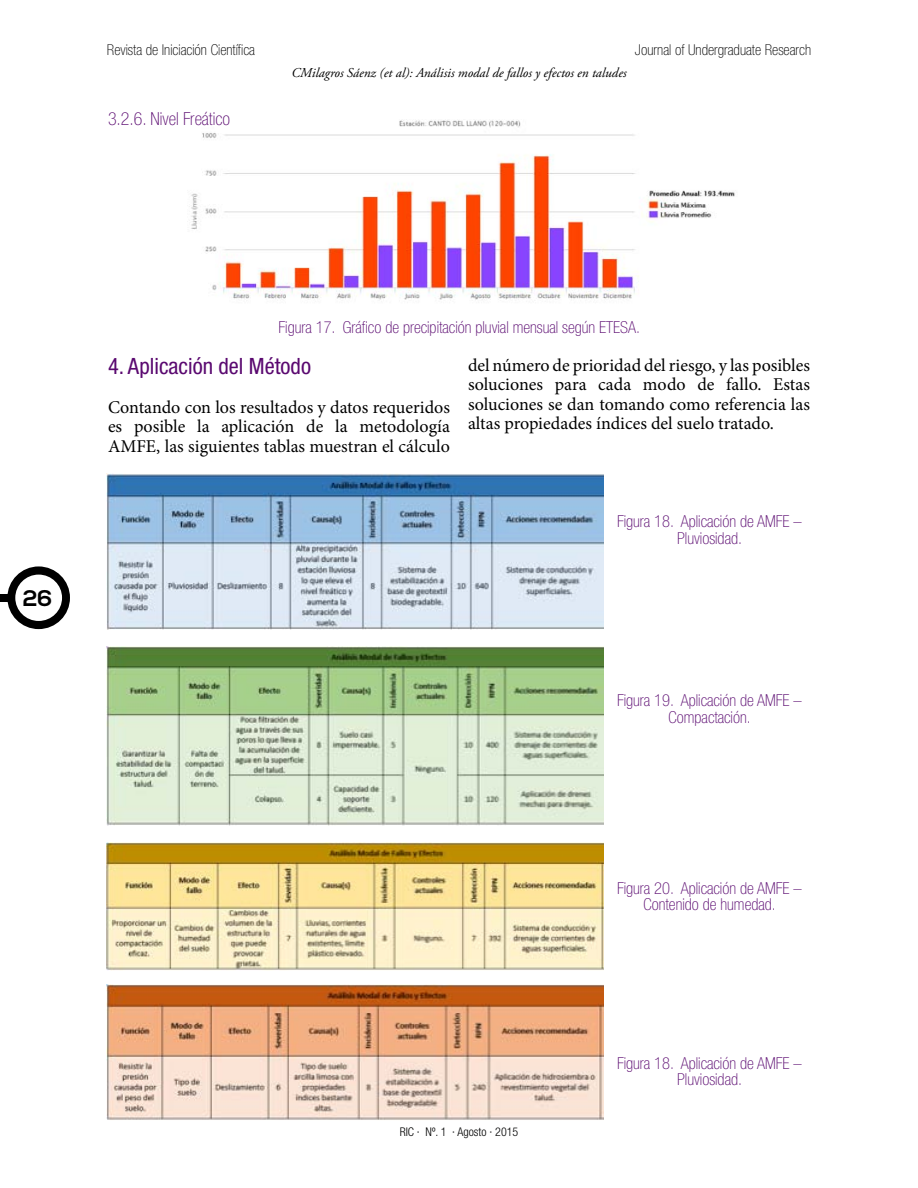
<style>
.page{position:relative;width:918px;height:1188px;background:#fff}
.page>*{position:absolute;margin:0;border:0;box-sizing:border-box;transform-origin:0 0}
.t1{font:condensed 22.5px "Helvetica Neue LT Pro";color:#5a0970}
.t2{font:700 22.5px "Nexa";color:#000}
.t3{font:18px/19.5px "Minion Pro";color:#000;text-align:justify}
.t4{font:100 condensed 18px "Helvetica Neue LT Pro";color:#5a0970}
.t5{font:100 condensed 16.5px/16.5px "Helvetica Neue LT Pro";color:#5a0970;text-align:center}
.t6{font:100 condensed 15px "Helvetica Neue LT Pro";color:#000}
.t7{font:italic 13.5px "Adobe Garamond Pro";color:#000}
.t8{font:300 condensed 12px "Helvetica Neue LT Pro";color:#000}
</style>
<div class="page">
<div style="left:7px;top:566px;width:63px;height:63px;background:#000;border-radius:50%"></div>
<div style="left:0;top:594px;width:17px;height:8px;background:#000"></div>
<div style="left:15px;top:575px;width:47px;height:46px;background:#fff;border-radius:50%"></div>
<img style="left:189px;top:119px;width:546px;height:181px">
<img style="left:107px;top:474px;width:496px;height:155px">
<img style="left:107px;top:647px;width:496px;height:178px">
<img style="left:107px;top:843px;width:496px;height:127px">
<img style="left:107px;top:985px;width:496px;height:135px">
<p class="t6" style="left:107px;top:42px;width:150px">Revista de Iniciación Científica</p>
<p class="t6" style="left:635px;top:42px;width:178px">Journal of Undergraduate Research</p>
<p class="t4" style="left:108px;top:109px;width:124px">3.2.6. Nivel Freático</p>
<p class="t7" style="left:291px;top:65px;width:337px">CMilagros Sáenz (et al): Análisis modal de fallos y efectos en taludes</p>
<p class="t2" style="left:23px;top:585px;width:31px">26</p>
<p class="t5" style="left:279px;top:319px;width:363px">Figura 17. Gráfico de precipitación pluvial mensual según ETESA.</p>
<p class="t1" style="left:108px;top:353px;width:205px">4. Aplicación del Método</p>
<p class="t3" style="left:108px;top:397px;width:344px">Contando con los resultados y datos requeridos es posible la aplicación de la metodología AMFE, las siguientes tablas muestran el cálculo</p>
<p class="t3" style="left:468px;top:355px;width:344px">del número de prioridad del riesgo, y las posibles soluciones para cada modo de fallo. Estas soluciones se dan tomando como referencia las altas propiedades índices del suelo tratado.</p>
<p class="t5" style="left:617px;top:514px;width:186px">Figura 18. Aplicación de AMFE –<br>Pluviosidad.</p>
<p class="t5" style="left:617px;top:693px;width:186px">Figura 19. Aplicación de AMFE –<br>Compactación.</p>
<p class="t8" style="left:400px;top:1125px;width:120px">RIC · Nº. 1 · Agosto · 2015</p>
<p class="t5" style="left:617px;top:880px;width:186px">Figura 20. Aplicación de AMFE –<br>Contenido de humedad.</p>
<p class="t5" style="left:617px;top:1056px;width:186px">Figura 18. Aplicación de AMFE –<br>Pluviosidad.</p>
</div>
